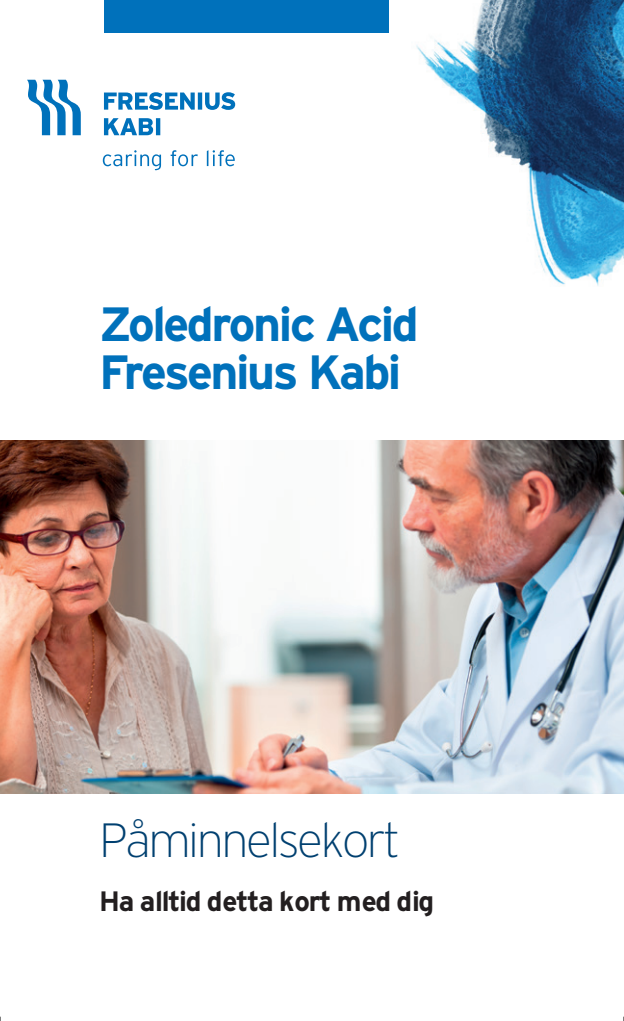
<style>
.page{position:relative;width:624px;height:1021px;background:#fff}
.page>*{position:absolute;margin:0;border:0;box-sizing:border-box;transform-origin:0 0}
.t1{font:700 48px/48px "Interstate";letter-spacing:-.05em;color:#0071bb}
.t2{font:200 48px "Interstate";letter-spacing:-.05em;color:#004070}
.t3{font:700 28px "Interstate";letter-spacing:-.05em;color:#231f20}
</style>
<div class="page">
<svg style="left:27px;top:80px;width:54px;height:55px"></svg>
<svg style="left:104px;top:118px;width:56px;height:17px"></svg>
<svg style="left:104px;top:92px;width:131px;height:18px"></svg>
<svg style="left:103px;top:150px;width:132px;height:20px"></svg>
<img style="left:416px;top:0;width:208px;height:286px">
<div style="left:104px;top:0;width:285px;height:33px;background:#0071bb"></div>
<img style="left:0;top:440px;width:624px;height:353px">
<p class="t1" style="left:99px;top:299px;width:321px">Zoledronic Acid<br>Fresenius Kabi</p>
<p class="t2" style="left:99px;top:813px;width:302px">Påminnelsekort</p>
<p class="t3" style="left:99px;top:885px;width:336px">Ha alltid detta kort med dig</p>
</div>
